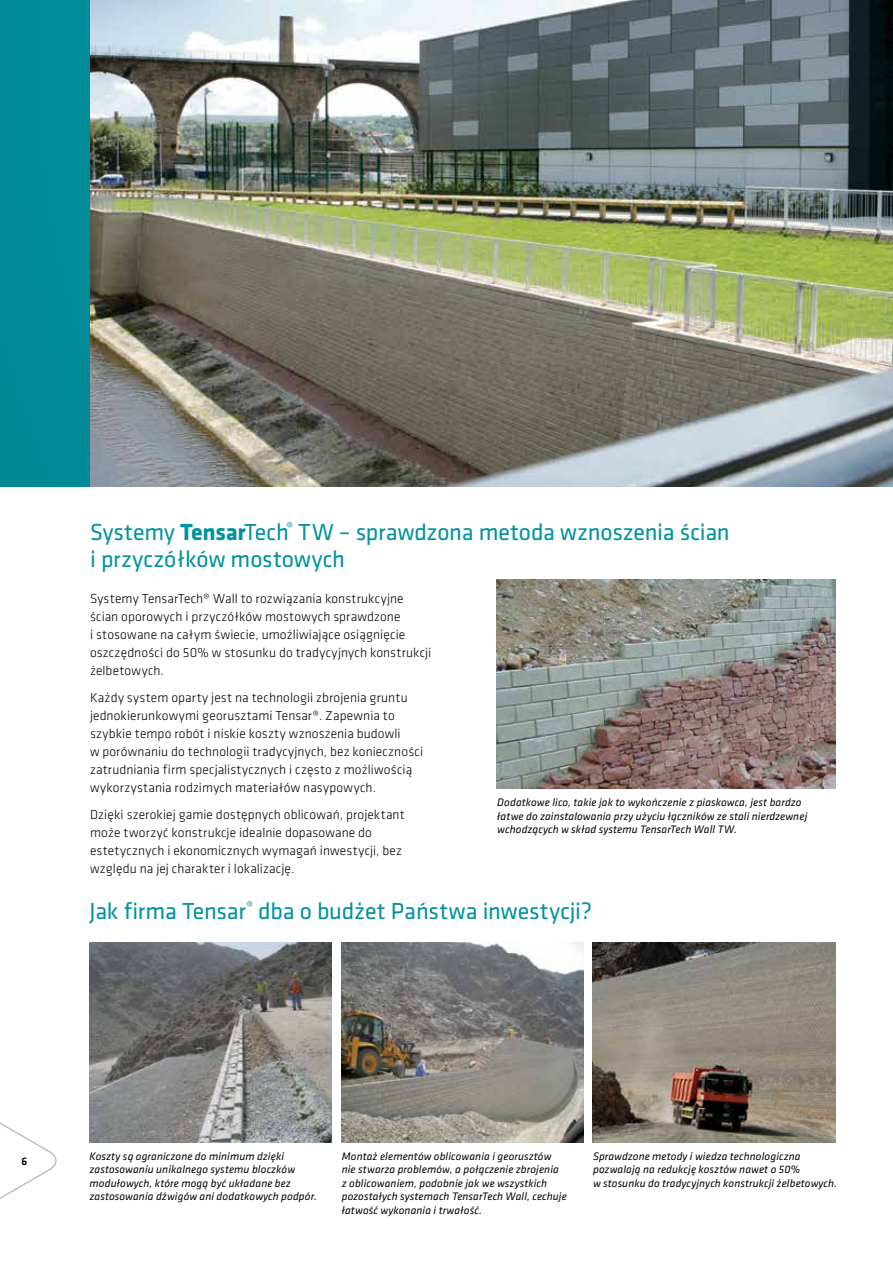
<style>
.page{position:relative;width:893px;height:1263px;background:#fff}
.page>*{position:absolute;margin:0;border:0;box-sizing:border-box;transform-origin:0 0}
.t1{font:24px/27px "Klavika";letter-spacing:-.01em;color:#00929f}
.t2{font:300 13.5px/18px "Klavika";letter-spacing:.01em;color:#000}
.t3{font:italic 11.25px/13.5px "Klavika";letter-spacing:.01em;color:#000}
.t4{font:500 11.25px "Klavika";color:#000}
.s1{font-weight:700}
</style>
<div class="page">
<div style="left:0;top:0;width:893px;height:486px;background:#008b98"></div>
<img style="left:90px;top:0;width:803px;height:486px">
<img style="left:496px;top:580px;width:340px;height:208px">
<img style="left:89px;top:943px;width:242px;height:199px">
<img style="left:341px;top:943px;width:243px;height:199px">
<img style="left:593px;top:943px;width:242px;height:199px">
<svg style="left:0;top:1122px;width:57px;height:77px"></svg>
<h1 class="t1" style="left:90px;top:518px;width:641px">Systemy <span class="s1">Tensar</span>Tech<sup>®</sup> TW – sprawdzona metoda wznoszenia ścian i przyczółków mostowych</h1>
<p class="t2" style="left:90px;top:589px;width:343px">Systemy TensarTech® Wall to rozwiązania konstrukcyjne ścian oporowych i przyczółków mostowych sprawdzone<br>i stosowane na całym świecie, umożliwiające osiągnięcie oszczędności do 50% w stosunku do tradycyjnych konstrukcji żelbetowych.</p>
<p class="t2" style="left:90px;top:688px;width:335px">Każdy system oparty jest na technologii zbrojenia gruntu jednokierunkowymi georusztami Tensar®. Zapewnia to szybkie tempo robót i niskie koszty wznoszenia budowli<br>w porównaniu do technologii tradycyjnych, bez konieczności zatrudniania firm specjalistycznych i często z możliwością wykorzystania rodzimych materiałów nasypowych.</p>
<p class="t2" style="left:90px;top:805px;width:316px">Dzięki szerokiej gamie dostępnych oblicowań, projektant może tworzyć konstrukcje idealnie dopasowane do estetycznych i ekonomicznych wymagań inwestycji, bez względu na jej charakter i lokalizację.</p>
<p class="t3" style="left:497px;top:795px;width:312px">Dodatkowe lico, takie jak to wykończenie z piaskowca, jest bardzo łatwe do zainstalowania przy użyciu łączników ze stali nierdzewnej wchodzących w skład systemu TensarTech Wall TW.</p>
<h1 class="t1" style="left:90px;top:896px;width:504px">Jak firma Tensar<sup>®</sup> dba o budżet Państwa inwestycji?</h1>
<p class="t4" style="left:21px;top:1153px;width:7px">6</p>
<p class="t3" style="left:90px;top:1149px;width:229px">Koszty są ograniczone do minimum dzięki zastosowaniu unikalnego systemu bloczków modułowych, które mogą być układane bez zastosowania dźwigów ani dodatkowych podpór.</p>
<p class="t3" style="left:342px;top:1149px;width:227px">Montaż elementów oblicowania i georusztów nie stwarza problemów, a połączenie zbrojenia<br>z oblicowaniem, podobnie jak we wszystkich pozostałych systemach TensarTech Wall, cechuje łatwość wykonania i trwałość.</p>
<p class="t3" style="left:593px;top:1149px;width:245px">Sprawdzone metody i wiedza technologiczna pozwalają na redukcję kosztów nawet o 50%<br>w stosunku do tradycyjnych konstrukcji żelbetowych.</p>
</div>
